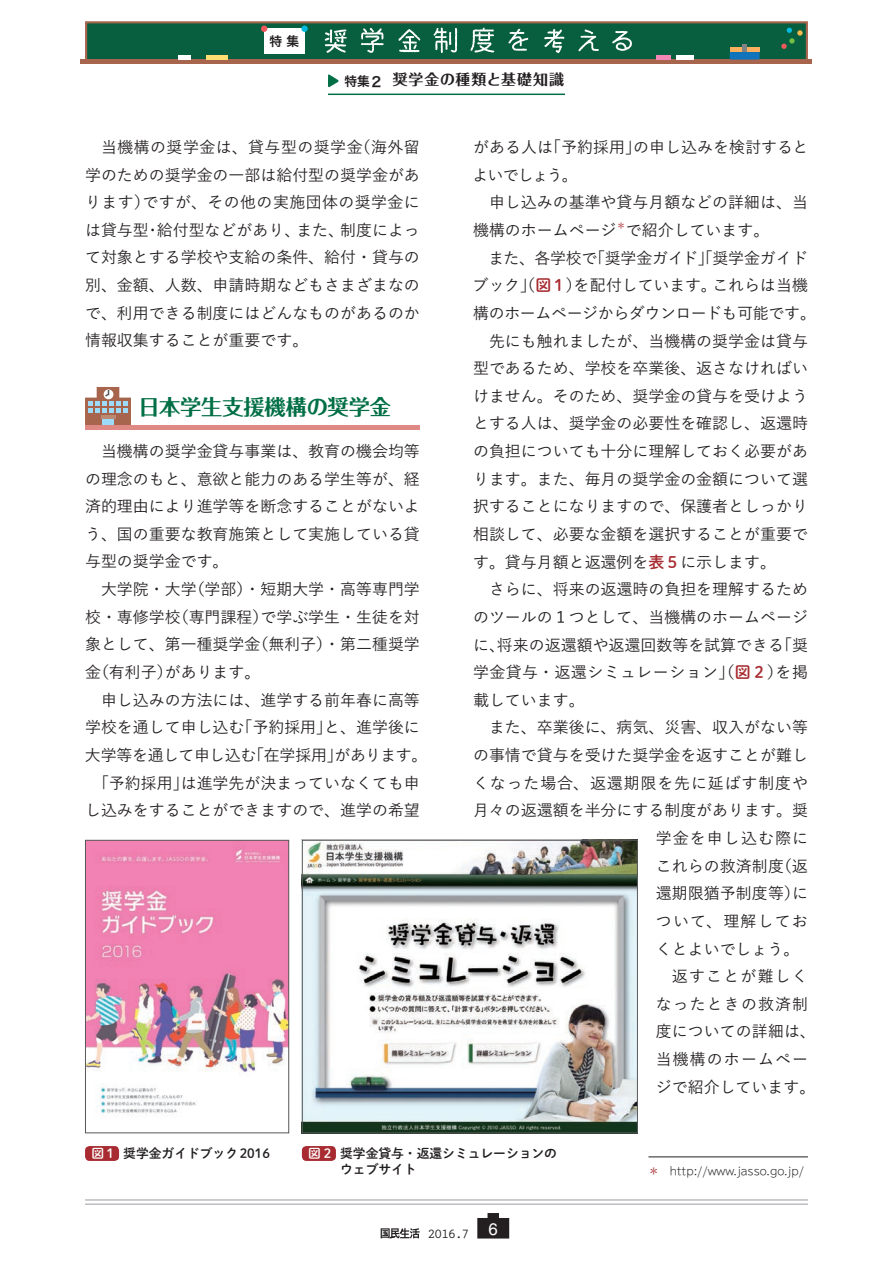
<style>
.page{position:relative;width:893px;height:1263px;background:#fff}
.page>*{position:absolute;margin:0;border:0;box-sizing:border-box;transform-origin:0 0}
.t1{font:700 21.3px "Folk Pro";letter-spacing:-.01em;color:#016f45}
.t2{font:500 15.9px/27.6px "Yu Go";color:#231f20;text-align:justify}
.t3{font:500 15.9px "Yu Go";letter-spacing:.065em;color:#231f20}
.t4{font:500 15.9px "Yu Go";letter-spacing:-.025em;color:#231f20}
.t5{font:500 15.9px "Yu Go";letter-spacing:.03em;color:#231f20}
.t6{font:500 15.9px "Yu Go";letter-spacing:.055em;color:#231f20}
.t7{font:500 15.9px "Yu Go";letter-spacing:.075em;color:#231f20}
.t8{font:700 14.85px "Folk Pro";letter-spacing:.06em;color:#231f20}
.t9{font:700 13.8px "Prestige Elite Std";color:#231f20}
.t10{font:12.75px/15.9px "Shuei M Go Std B";color:#231f20}
.t11{font:12.75px "Hira Kaku Pro W6";color:#231f20}
.t12{font:12.75px "Shuei M Go Std B";color:#fff}
.t13{font:300 10.65px "TBUDR Go Std Super";color:#231f20}
.s1{font-family:"Hira Kaku Pro W6";font-weight:400;font-size:12.75px}
.s2{font-family:"Shuei M Go Std B";font-weight:400;color:#a72b30}
.s3{color:#fff}
.s4{color:#a72b30}
</style>
<div class="page">
<svg style="left:477px;top:1213px;width:32px;height:25px"></svg>
<svg style="left:381px;top:1228px;width:39px;height:10px"></svg>
<hr style="left:85px;top:1199px;width:723px;height:2px;background:#bcbdc0">
<hr style="left:85px;top:1203px;width:723px;height:2px;background:#bcbdc0">
<svg style="left:328px;top:74px;width:11px;height:14px"></svg>
<hr style="left:328px;top:94px;width:237px;height:1px;background:#016f45">
<div style="left:85px;top:21px;width:723px;height:43px;background:#085f40;border:2px solid #a6654c"></div>
<hr style="left:81px;top:60px;width:731px;height:4px;background:#a6654c">
<svg style="left:730px;top:45px;width:30px;height:15px"></svg>
<svg style="left:781px;top:28px;width:22px;height:21px"></svg>
<div style="left:264px;top:29px;width:41px;height:25px;background:#fff"></div>
<svg style="left:261px;top:26px;width:6px;height:6px"></svg>
<div style="left:301px;top:26px;width:7px;height:6px;background:#02bbdf;border-radius:50%"></div>
<svg style="left:325px;top:29px;width:22px;height:24px"></svg>
<svg style="left:361px;top:28px;width:23px;height:25px"></svg>
<svg style="left:398px;top:29px;width:22px;height:23px"></svg>
<svg style="left:434px;top:28px;width:23px;height:25px"></svg>
<svg style="left:470px;top:28px;width:24px;height:25px"></svg>
<svg style="left:508px;top:29px;width:20px;height:22px"></svg>
<svg style="left:544px;top:29px;width:21px;height:24px"></svg>
<svg style="left:578px;top:29px;width:21px;height:22px"></svg>
<svg style="left:612px;top:31px;width:20px;height:20px"></svg>
<div style="left:676px;top:55px;width:17px;height:5px;background:#fff"></div>
<div style="left:179px;top:55px;width:12px;height:5px;background:#fff"></div>
<div style="left:206px;top:55px;width:21px;height:5px;background:#ffdf74"></div>
<div style="left:656px;top:55px;width:14px;height:5px;background:#f287b6"></div>
<svg style="left:85px;top:387px;width:46px;height:38px"></svg>
<hr style="left:101px;top:416px;width:14px;height:3px;background:#bc8a73">
<div style="left:102px;top:419px;width:12px;height:6px;background:#9cdcf8"></div>
<hr style="left:85px;top:425px;width:335px;height:4px;background:#de8984">
<img style="left:87px;top:842px;width:200px;height:272px">
<div style="left:85px;top:840px;width:204px;height:293px;border:1px solid #57585a"></div>
<div style="left:85px;top:1146px;width:34px;height:15px;background:#a72b30;border-radius:4px"></div>
<img style="left:304px;top:842px;width:332px;height:289px">
<div style="left:302px;top:840px;width:336px;height:293px;border:1px solid #57585a"></div>
<div style="left:302px;top:1146px;width:34px;height:15px;background:#a72b30;border-radius:4px"></div>
<hr style="left:648px;top:1156px;width:160px;height:1px;background:#231f20">
<p class="t11" style="left:269px;top:30px;width:31px">特 集</p>
<p class="t8" style="left:344px;top:67px;width:221px"><span class="s1">特集</span><sub>2</sub> 奨学金の種類と基礎知識</p>
<p class="t2" style="left:85px;top:131px;width:336px;text-indent:16px">当機構の奨学金は、貸与型の奨学金（海外留学のための奨学金の一部は給付型の奨学金があります）ですが、その他の実施団体の奨学金には貸与型・給付型などがあり、また、制度によって対象とする学校や支給の条件、給付・貸与の別、金額、人数、申請時期などもさまざまなので、利用できる制度にはどんなものがあるのか情報収集することが重要です。</p>
<h1 class="t1" style="left:139px;top:389px;width:254px">日本学生支援機構の奨学金</h1>
<p class="t2" style="left:85px;top:435px;width:336px;text-indent:16px">当機構の奨学金貸与事業は、教育の機会均等の理念のもと、意欲と能力のある学生等が、経済的理由により進学等を断念することがないよう、国の重要な教育施策として実施している貸与型の奨学金です。</p>
<p class="t2" style="left:85px;top:573px;width:336px;text-indent:16px">大学院・大学（学部）・短期大学・高等専門学校・専修学校（専門課程）で学ぶ学生・生徒を対象として、第一種奨学金（無利子）・第二種奨学金（有利子）があります。</p>
<p class="t2" style="left:85px;top:684px;width:344px;text-align:center">申し込みの方法には、進学する前年春に高等<br>学校を通して申し込む「予約採用」と、進学後に大学等を通して申し込む「在学採用」があります。「予約採用」は進学先が決まっていなくても申し込みをすることができますので、進学の希望</p>
<p class="t2" style="left:473px;top:131px;width:337px">がある人は「予約採用」の申し込みを検討するとよいでしょう。</p>
<p class="t2" style="left:473px;top:187px;width:336px;text-indent:16px">申し込みの基準や貸与月額などの詳細は、当機構のホームページ<sup>＊</sup>で紹介しています。</p>
<p class="t2" style="left:488px;top:242px;width:321px">また、各学校で「奨学金ガイド」「奨学金ガイド</p>
<p class="t2" style="left:473px;top:270px;width:337px">ブック」（<span class="s2">図１</span>）を配付しています。これらは当機</p>
<p class="t4" style="left:473px;top:298px;width:344px">構のホームページからダウンロードも可能です。</p>
<p class="t2" style="left:489px;top:325px;width:320px">先にも触れましたが、当機構の奨学金は貸与</p>
<p class="t2" style="left:473px;top:353px;width:336px">型であるため、学校を卒業後、返さなければい</p>
<p class="t2" style="left:473px;top:380px;width:336px">けません。そのため、奨学金の貸与を受けよう</p>
<p class="t2" style="left:473px;top:408px;width:336px">とする人は、奨学金の必要性を確認し、返還時</p>
<p class="t2" style="left:473px;top:435px;width:336px">の負担についても十分に理解しておく必要があ</p>
<p class="t2" style="left:473px;top:463px;width:336px">ります。また、毎月の奨学金の金額について選</p>
<p class="t2" style="left:473px;top:491px;width:336px">択することになりますので、保護者としっかり</p>
<p class="t2" style="left:473px;top:518px;width:336px">相談して、必要な金額を選択することが重要で</p>
<p class="t2" style="left:473px;top:546px;width:304px">す。貸与月額と返還例を<span class="s2">表５</span>に示します。</p>
<p class="t2" style="left:489px;top:574px;width:320px">さらに、将来の返還時の負担を理解するため</p>
<p class="t2" style="left:473px;top:601px;width:336px">のツールの１つとして、当機構のホームページ</p>
<p class="t2" style="left:473px;top:629px;width:336px">に、将来の返還額や返還回数等を試算できる「奨</p>
<p class="t5" style="left:473px;top:658px;width:336px">学金貸与・返還シミュレーション」（<span class="s2">図２</span>）を掲</p>
<p class="t2" style="left:473px;top:684px;width:113px">載しています。</p>
<p class="t2" style="left:489px;top:712px;width:320px">また、卒業後に、病気、災害、収入がない等</p>
<p class="t2" style="left:473px;top:739px;width:336px">の事情で貸与を受けた奨学金を返すことが難し</p>
<p class="t6" style="left:473px;top:768px;width:336px">くなった場合、返還期限を先に延ばす制度や</p>
<p class="t2" style="left:473px;top:795px;width:336px">月々の返還額を半分にする制度があります。奨</p>
<p class="t3" style="left:656px;top:823px;width:154px">学金を申し込む際に</p>
<p class="t2" style="left:656px;top:850px;width:153px">これらの救済制度（返</p>
<p class="t2" style="left:656px;top:878px;width:154px">還期限猶予制度等）に</p>
<p class="t7" style="left:656px;top:906px;width:153px">ついて、理解してお</p>
<p class="t2" style="left:656px;top:933px;width:145px">くとよいでしょう。</p>
<p class="t7" style="left:672px;top:962px;width:138px">返すことが難しく</p>
<p class="t3" style="left:656px;top:989px;width:154px">なったときの救済制</p>
<p class="t2" style="left:656px;top:1016px;width:161px">度についての詳細は、</p>
<p class="t3" style="left:656px;top:1044px;width:154px">当機構のホームペー</p>
<p class="t2" style="left:656px;top:1071px;width:161px">ジで紹介しています。</p>
<p class="t10" style="left:91px;top:1145px;width:180px"><span class="s3">図１</span>奨学金ガイドブック2016</p>
<p class="t10" style="left:340px;top:1145px;width:218px">奨学金貸与・返還シミュレーションのウェブサイト</p>
<p class="t12" style="left:308px;top:1144px;width:27px">図２</p>
<p class="t9" style="left:427px;top:1226px;width:72px">2016.7 <sup>6</sup></p>
<p class="t13" style="left:648px;top:1162px;width:157px"><span class="s4">＊　</span>http://www.jasso.go.jp/</p>
</div>
